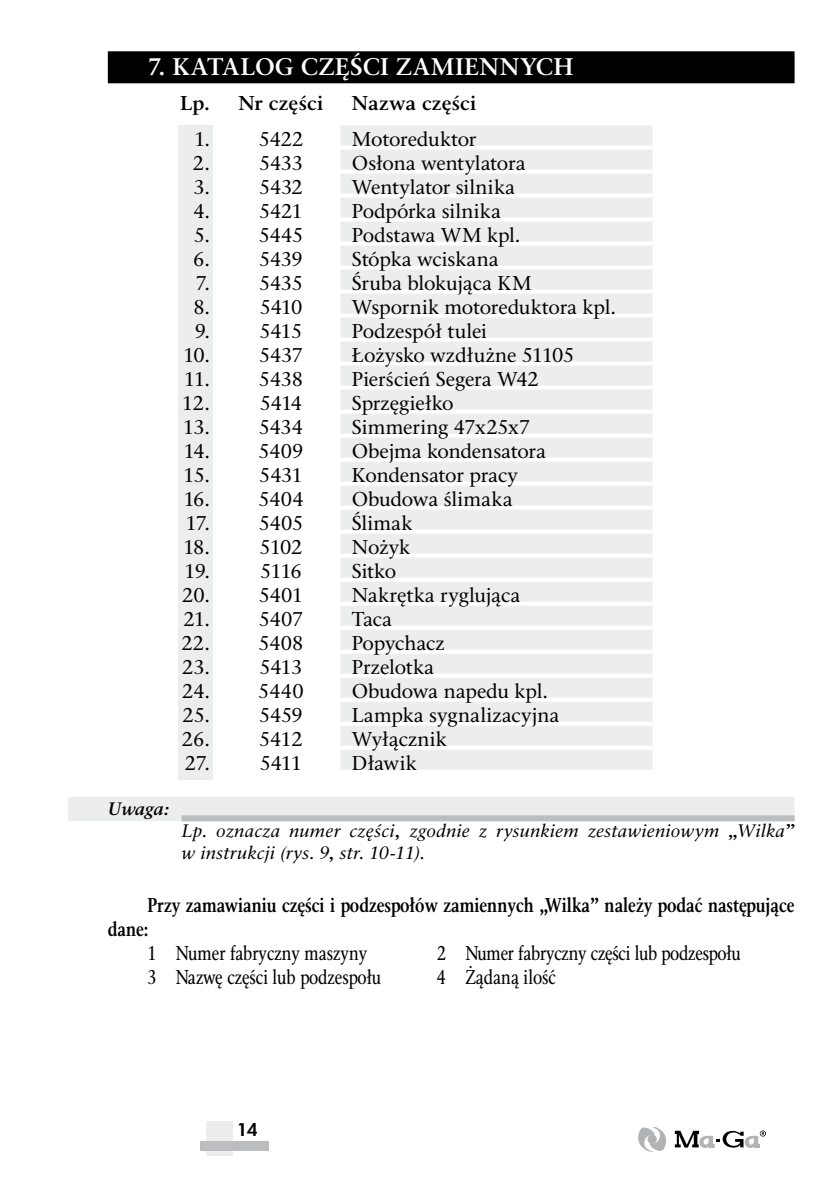
<style>
.page{position:relative;width:840px;height:1191px;background:#fff}
.page>*{position:absolute;margin:0;border:0;box-sizing:border-box;transform-origin:0 0}
.t1{font:700 24px "Classic PSEFN";letter-spacing:.01em;color:#fff}
.t2{font:20px "Classic PSEFN";letter-spacing:-.015em;color:#000}
.t3{font:20px "Classic Cnd EFN";color:#000}
.t4{font:700 20px/24px "Classic Cnd EFN";color:#000}
.t5{font:700 20px "Classic PSEFN";letter-spacing:.015em;color:#000}
.t6{font:italic 18px/21.6px "Classic PSEFN";letter-spacing:.01em;color:#000}
.t7{font:italic 700 18px "Classic PSEFN";letter-spacing:-.01em;color:#000}
.t8{font:800 18px "Futurum Ibis EE";color:#000}
</style>
<div class="page">
<div style="left:206px;top:1121px;width:26px;height:34px;background:#eceded"></div>
<div style="left:200px;top:1140px;width:68px;height:10px;background:#bbbdbe"></div>
<svg style="left:638px;top:1127px;width:28px;height:24px"></svg>
<div style="left:647px;top:1135px;width:9px;height:8px;background:#b1b3b4;border-radius:50%"></div>
<div style="left:647px;top:1135px;width:9px;height:8px;border:1px solid #b1b3b4;border-radius:50%"></div>
<svg style="left:674px;top:1130px;width:91px;height:18px"></svg>
<div style="left:178px;top:126px;width:35px;height:654px;background:#eceded"></div>
<div style="left:108px;top:51px;width:686px;height:32px;background:#000"></div>
<div style="left:340px;top:125px;width:312px;height:20px;background:#eceded"></div>
<div style="left:340px;top:149px;width:312px;height:20px;background:#eceded"></div>
<div style="left:340px;top:173px;width:312px;height:20px;background:#eceded"></div>
<div style="left:340px;top:197px;width:312px;height:20px;background:#eceded"></div>
<div style="left:340px;top:221px;width:312px;height:20px;background:#eceded"></div>
<div style="left:340px;top:245px;width:312px;height:20px;background:#eceded"></div>
<div style="left:340px;top:269px;width:312px;height:20px;background:#eceded"></div>
<div style="left:340px;top:293px;width:312px;height:20px;background:#eceded"></div>
<div style="left:340px;top:317px;width:312px;height:20px;background:#eceded"></div>
<div style="left:340px;top:341px;width:312px;height:20px;background:#eceded"></div>
<div style="left:340px;top:365px;width:312px;height:20px;background:#eceded"></div>
<div style="left:340px;top:389px;width:312px;height:20px;background:#eceded"></div>
<div style="left:340px;top:413px;width:312px;height:20px;background:#eceded"></div>
<div style="left:340px;top:437px;width:312px;height:20px;background:#eceded"></div>
<div style="left:340px;top:461px;width:312px;height:20px;background:#eceded"></div>
<div style="left:340px;top:485px;width:312px;height:20px;background:#eceded"></div>
<div style="left:340px;top:509px;width:312px;height:20px;background:#eceded"></div>
<div style="left:340px;top:533px;width:312px;height:20px;background:#eceded"></div>
<div style="left:340px;top:557px;width:312px;height:20px;background:#eceded"></div>
<div style="left:340px;top:581px;width:312px;height:20px;background:#eceded"></div>
<div style="left:340px;top:605px;width:312px;height:20px;background:#eceded"></div>
<div style="left:340px;top:629px;width:312px;height:20px;background:#eceded"></div>
<div style="left:340px;top:653px;width:312px;height:20px;background:#eceded"></div>
<div style="left:340px;top:677px;width:312px;height:20px;background:#eceded"></div>
<div style="left:340px;top:701px;width:312px;height:20px;background:#eceded"></div>
<div style="left:340px;top:725px;width:312px;height:20px;background:#eceded"></div>
<div style="left:340px;top:749px;width:312px;height:20px;background:#eceded"></div>
<div style="left:68px;top:797px;width:726px;height:24px;background:#eceded"></div>
<div style="left:181px;top:815px;width:613px;height:6px;background:#bbbdbe"></div>
<p class="t1" style="left:147px;top:52px;width:427px">7. KATALOG CZĘŚCI ZAMIENNYCH</p>
<p class="t5" style="left:180px;top:91px;width:145px">Lp. Nr części</p>
<p class="t5" style="left:352px;top:91px;width:126px">Nazwa części</p>
<p class="t2" style="left:194px;top:127px;width:18px">1.</p>
<p class="t2" style="left:258px;top:127px;width:46px">5422</p>
<p class="t2" style="left:352px;top:127px;width:126px">Motoreduktor</p>
<p class="t2" style="left:193px;top:151px;width:19px">2.</p>
<p class="t2" style="left:259px;top:151px;width:45px">5433</p>
<p class="t2" style="left:352px;top:151px;width:175px">Osłona wentylatora</p>
<p class="t2" style="left:193px;top:175px;width:18px">3.</p>
<p class="t2" style="left:259px;top:175px;width:45px">5432</p>
<p class="t2" style="left:352px;top:175px;width:165px">Wentylator silnika</p>
<p class="t2" style="left:193px;top:199px;width:18px">4.</p>
<p class="t2" style="left:259px;top:199px;width:45px">5421</p>
<p class="t2" style="left:352px;top:199px;width:151px">Podpórka silnika</p>
<p class="t2" style="left:194px;top:223px;width:18px">5.</p>
<p class="t2" style="left:258px;top:223px;width:46px">5445</p>
<p class="t2" style="left:351px;top:223px;width:170px">Podstawa WM kpl.</p>
<p class="t2" style="left:193px;top:247px;width:18px">6.</p>
<p class="t2" style="left:259px;top:247px;width:45px">5439</p>
<p class="t2" style="left:351px;top:247px;width:148px">Stópka wciskana</p>
<p class="t2" style="left:195px;top:271px;width:16px">7.</p>
<p class="t2" style="left:259px;top:271px;width:45px">5435</p>
<p class="t2" style="left:351px;top:271px;width:181px">Śruba blokująca KM</p>
<p class="t2" style="left:193px;top:295px;width:18px">8.</p>
<p class="t2" style="left:259px;top:295px;width:44px">5410</p>
<p class="t2" style="left:351px;top:295px;width:266px">Wspornik motoreduktora kpl.</p>
<p class="t2" style="left:194px;top:319px;width:17px">9.</p>
<p class="t2" style="left:259px;top:319px;width:44px">5415</p>
<p class="t2" style="left:351px;top:319px;width:137px">Podzespół tulei</p>
<p class="t2" style="left:183px;top:343px;width:28px">10.</p>
<p class="t2" style="left:259px;top:343px;width:45px">5437</p>
<p class="t2" style="left:351px;top:343px;width:224px">Łożysko wzdłużne 51105</p>
<p class="t2" style="left:184px;top:367px;width:28px">11.</p>
<p class="t2" style="left:259px;top:367px;width:46px">5438</p>
<p class="t2" style="left:351px;top:367px;width:188px">Pierścień Segera W42</p>
<p class="t2" style="left:182px;top:391px;width:30px">12.</p>
<p class="t2" style="left:260px;top:391px;width:44px">5414</p>
<p class="t2" style="left:351px;top:391px;width:103px">Sprzęgiełko</p>
<p class="t2" style="left:183px;top:415px;width:29px">13.</p>
<p class="t2" style="left:259px;top:415px;width:46px">5434</p>
<p class="t2" style="left:351px;top:415px;width:179px">Simmering 47x25x7</p>
<p class="t2" style="left:183px;top:439px;width:28px">14.</p>
<p class="t2" style="left:258px;top:439px;width:47px">5409</p>
<p class="t2" style="left:351px;top:439px;width:196px">Obejma kondensatora</p>
<p class="t2" style="left:183px;top:463px;width:28px">15.</p>
<p class="t2" style="left:259px;top:463px;width:45px">5431</p>
<p class="t2" style="left:351px;top:463px;width:168px">Kondensator pracy</p>
<p class="t2" style="left:183px;top:487px;width:28px">16.</p>
<p class="t2" style="left:258px;top:487px;width:47px">5404</p>
<p class="t2" style="left:351px;top:487px;width:162px">Obudowa ślimaka</p>
<p class="t2" style="left:185px;top:511px;width:26px">17.</p>
<p class="t2" style="left:258px;top:511px;width:46px">5405</p>
<p class="t2" style="left:351px;top:511px;width:62px">Ślimak</p>
<p class="t2" style="left:183px;top:535px;width:28px">18.</p>
<p class="t2" style="left:259px;top:535px;width:44px">5102</p>
<p class="t2" style="left:351px;top:535px;width:60px">Nożyk</p>
<p class="t2" style="left:184px;top:559px;width:28px">19.</p>
<p class="t2" style="left:260px;top:559px;width:43px">5116</p>
<p class="t2" style="left:351px;top:559px;width:46px">Sitko</p>
<p class="t2" style="left:182px;top:583px;width:30px">20.</p>
<p class="t2" style="left:259px;top:583px;width:46px">5401</p>
<p class="t2" style="left:351px;top:583px;width:170px">Nakrętka ryglująca</p>
<p class="t2" style="left:183px;top:607px;width:28px">21.</p>
<p class="t2" style="left:258px;top:607px;width:46px">5407</p>
<p class="t2" style="left:351px;top:607px;width:42px">Taca</p>
<p class="t2" style="left:181px;top:631px;width:30px">22.</p>
<p class="t2" style="left:258px;top:631px;width:47px">5408</p>
<p class="t2" style="left:351px;top:631px;width:94px">Popychacz</p>
<p class="t2" style="left:182px;top:655px;width:29px">23.</p>
<p class="t2" style="left:259px;top:655px;width:44px">5413</p>
<p class="t2" style="left:351px;top:655px;width:84px">Przelotka</p>
<p class="t2" style="left:182px;top:679px;width:29px">24.</p>
<p class="t2" style="left:258px;top:679px;width:47px">5440</p>
<p class="t2" style="left:351px;top:679px;width:198px">Obudowa napedu kpl.</p>
<p class="t2" style="left:182px;top:703px;width:29px">25.</p>
<p class="t2" style="left:259px;top:703px;width:45px">5459</p>
<p class="t2" style="left:351px;top:703px;width:209px">Lampka sygnalizacyjna</p>
<p class="t2" style="left:182px;top:727px;width:30px">26.</p>
<p class="t2" style="left:259px;top:727px;width:45px">5412</p>
<p class="t2" style="left:351px;top:727px;width:96px">Wyłącznik</p>
<p class="t2" style="left:185px;top:751px;width:27px">27.</p>
<p class="t2" style="left:259px;top:751px;width:44px">5411</p>
<p class="t2" style="left:351px;top:751px;width:66px">Dławik</p>
<p class="t7" style="left:108px;top:798px;width:63px">Uwaga:</p>
<p class="t6" style="left:181px;top:820px;width:614px">Lp. oznacza numer części, zgodnie z rysunkiem zestawieniowym „Wilka” w instrukcji (rys. 9, str. 10-11).</p>
<p class="t4" style="left:108px;top:894px;width:687px;text-indent:40px">Przy zamawianiu części i podzespołów zamiennych „Wilka” należy podać następujące dane:</p>
<p class="t3" style="left:147px;top:942px;width:221px">1 Numer fabryczny maszyny</p>
<p class="t3" style="left:437px;top:942px;width:305px">2 Numer fabryczny części lub podzespołu</p>
<p class="t3" style="left:147px;top:966px;width:235px">3 Nazwę części lub podzespołu</p>
<p class="t3" style="left:437px;top:966px;width:120px">4 Żądaną ilość</p>
<p class="t8" style="left:237px;top:1119px;width:23px">14</p>
</div>
